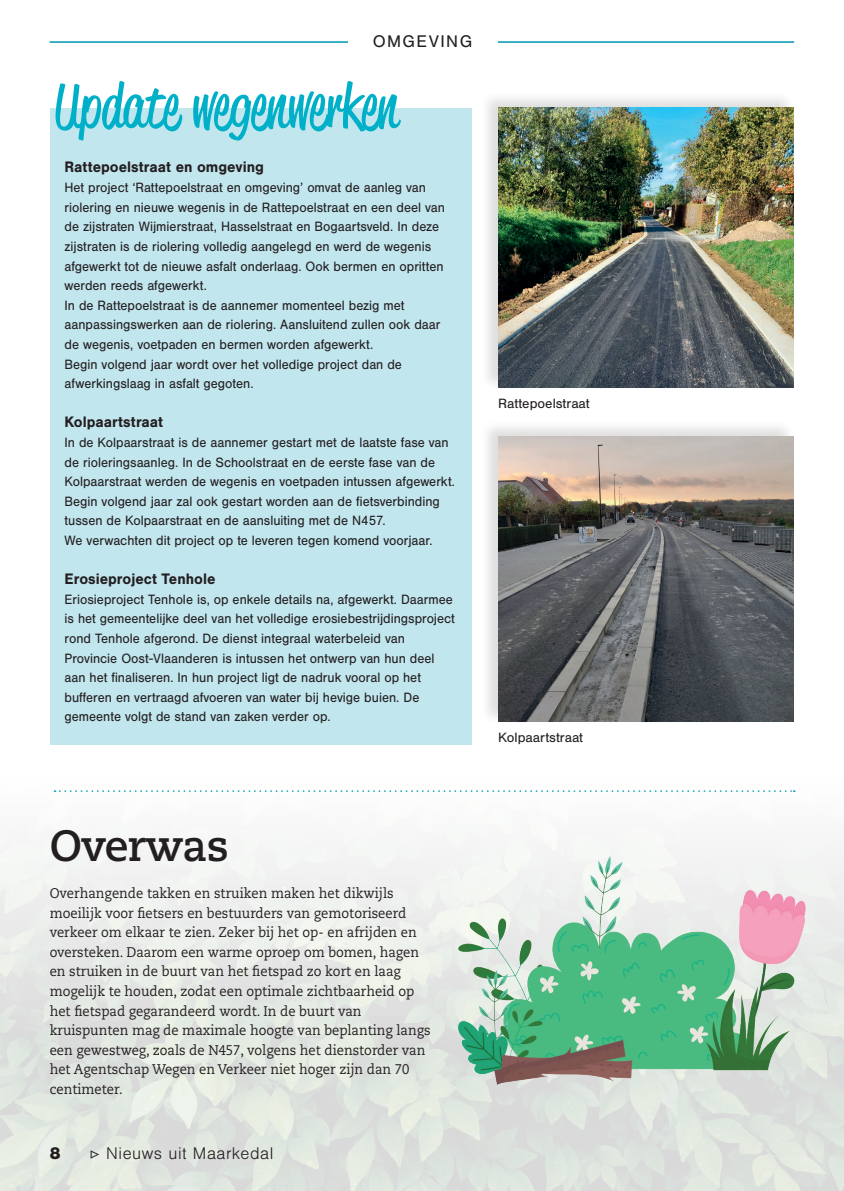
<style>
.page{position:relative;width:844px;height:1191px;background:#fff}
.page>*{position:absolute;margin:0;border:0;box-sizing:border-box;transform-origin:0 0}
.t1{font:60.73px "Reklame Script";color:#00b0c8}
.t2{font:700 43.75px "Caecilia LT Std";letter-spacing:-.01em;color:#231f20}
.t3{font:300 17.5px "Nimbus San";letter-spacing:.03em;color:#231f20}
.t4{font:17.5px "Nimbus San";letter-spacing:.08em;color:#231f20}
.t5{font:900 17.5px "Nimbus San";color:#231f20}
.t6{font:700 15.75px "Nimbus San";color:#231f20;scale:.95 1}
.t7{font:14px/19.6px "Nimbus San";color:#231f20;scale:.95 1}
.t8{font:14px/19.6px "Caecilia LT Std";color:#231f20;scale:.93 1}
.t9{font:14px "Nimbus San";color:#231f20}
.s1{font-family:"Minion Pro";font-weight:500}
</style>
<div class="page">
<hr style="left:50px;top:41px;width:744px;height:2px;background:#22a6be">
<div style="left:50px;top:108px;width:421px;height:636px;background:#c2e6ee"></div>
<div style="left:480px;top:419px;width:315px;height:305px;background:#231f20;opacity:.15"></div>
<img style="left:498px;top:436px;width:295px;height:285px">
<div style="left:480px;top:91px;width:315px;height:300px;background:#231f20;opacity:.15"></div>
<img style="left:498px;top:108px;width:295px;height:280px">
<img style="left:424px;top:790px;width:385px;height:378px">
<svg style="left:54px;top:790px;width:740px;height:2px"></svg>
<div style="left:348px;top:35px;width:149px;height:27px;background:#fff"></div>
<p class="t4" style="left:372px;top:31px;width:101px">OMGEVING</p>
<h1 class="t1" style="left:55px;top:65px;width:344px">Update wegenwerken</h1>
<p class="t6" style="left:64px;top:158px;width:211px">Rattepoelstraat en omgeving</p>
<p class="t7" style="left:64px;top:178px;width:402px">Het project ‘Rattepoelstraat en omgeving’ omvat de aanleg van riolering en nieuwe wegenis in de Rattepoelstraat en een deel van de zijstraten Wijmierstraat, Hasselstraat en Bogaartsveld. In deze zijstraten is de riolering volledig aangelegd en werd de wegenis afgewerkt tot de nieuwe asfalt onderlaag. Ook bermen en opritten werden reeds afgewerkt.<br>In de Rattepoelstraat is de aannemer momenteel bezig met aanpassingswerken aan de riolering. Aansluitend zullen ook daar de wegenis, voetpaden en bermen worden afgewerkt.<br>Begin volgend jaar wordt over het volledige project dan de afwerkingslaag in asfalt gegoten.</p>
<p class="t6" style="left:64px;top:413px;width:105px">Kolpaartstraat</p>
<p class="t7" style="left:64px;top:433px;width:412px">In de Kolpaarstraat is de aannemer gestart met de laatste fase van de rioleringsaanleg. In de Schoolstraat en de eerste fase van de Kolpaarstraat werden de wegenis en voetpaden intussen afgewerkt.<br>Begin volgend jaar zal ook gestart worden aan de fietsverbinding tussen de Kolpaarstraat en de aansluiting met de N457.<br>We verwachten dit project op te leveren tegen komend voorjaar.</p>
<p class="t6" style="left:64px;top:570px;width:160px">Erosieproject Tenhole</p>
<p class="t7" style="left:64px;top:589px;width:412px">Eriosieproject Tenhole is, op enkele details na, afgewerkt. Daarmee is het gemeentelijke deel van het volledige erosiebestrijdingsproject rond Tenhole afgerond. De dienst integraal waterbeleid van Provincie Oost-Vlaanderen is intussen het ontwerp van hun deel aan het finaliseren. In hun project ligt de nadruk vooral op het bufferen en vertraagd afvoeren van water bij hevige buien. De gemeente volgt de stand van zaken verder op.</p>
<p class="t9" style="left:498px;top:395px;width:93px">Rattepoelstraat</p>
<p class="t9" style="left:498px;top:729px;width:86px">Kolpaartstraat</p>
<h2 class="t2" style="left:50px;top:820px;width:181px">Overwas</h2>
<p class="t8" style="left:50px;top:883px;width:411px">Overhangende takken en struiken maken het dikwijls moeilijk voor fietsers en bestuurders van gemotoriseerd verkeer om elkaar te zien. Zeker bij het op- en afrijden en oversteken. Daarom een warme oproep om bomen, hagen en struiken in de buurt van het fietspad zo kort en laag mogelijk te houden, zodat een optimale zichtbaarheid op het fietspad gegarandeerd wordt. In de buurt van kruispunten mag de maximale hoogte van beplanting langs een gewestweg, zoals de N457, volgens het dienstorder van het Agentschap Wegen en Verkeer niet hoger zijn dan 70 centimeter.</p>
<p class="t5" style="left:50px;top:1143px;width:13px">8</p>
<p class="t3" style="left:89px;top:1144px;width:185px"><span class="s1">▷</span> Nieuws uit Maarkedal</p>
</div>
